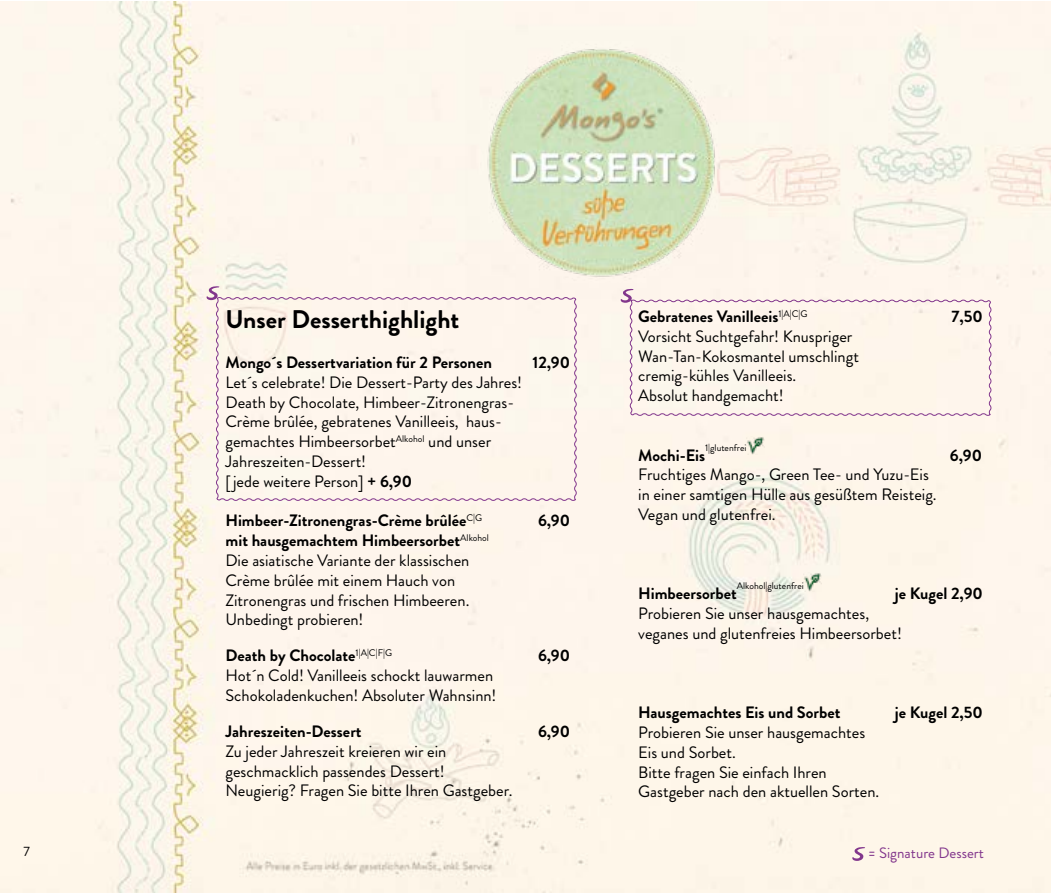
<style>
.page{position:relative;width:1051px;height:893px;background:#fff}
.page>*{position:absolute;margin:0;border:0;box-sizing:border-box;transform-origin:0 0}
.t1{font:700 25.5px "Brandon Grotesque";color:#000}
.t2{font:16.5px/19.8px "Brandon Grotesque";color:#000}
.t3{font:700 16.5px "Brandon Grotesque";color:#000}
.t4{font:15px "Brandon Grotesque";color:#82368c}
.t5{font:13.5px "Brandon Grotesque";color:#000}
.t6{font:9.6px "Brandon Grotesque";color:#000}
.s1{font-weight:700}
</style>
<div class="page">
<img style="left:0;top:1px;width:1050px;height:892px">
<div style="left:215px;top:296px;width:362px;height:205px;background:#fef5ec"></div>
<div style="left:629px;top:299px;width:362px;height:117px;background:#fef6ec"></div>
<img style="left:465px;top:31px;width:283px;height:267px">
<img style="left:803px;top:573px;width:18px;height:18px">
<img style="left:746px;top:437px;width:18px;height:18px">
<svg style="left:620px;top:289px;width:13px;height:14px"></svg>
<svg style="left:206px;top:286px;width:13px;height:14px"></svg>
<svg style="left:852px;top:847px;width:13px;height:14px"></svg>
<p class="t5" style="left:23px;top:842px;width:8px">7</p>
<h1 class="t1" style="left:225px;top:302px;width:235px">Unser Desserthighlight</h1>
<p class="t3" style="left:225px;top:351px;width:268px">Mongo´s Dessertvariation für 2 Personen</p>
<p class="t3" style="left:532px;top:351px;width:39px">12,90</p>
<p class="t2" style="left:225px;top:372px;width:298px">Let´s celebrate! Die Dessert-Party des Jahres!<br>Death by Chocolate, Himbeer-Zitronengras-Crème brûlée, gebratenes Vanilleeis, haus&shy;gemachtes Himbeersorbet<sup>Alkohol</sup> und unser Jahreszeiten-Dessert!<br>[ jede weitere Person] <span class="s1">+ 6,90</span></p>
<p class="t3" style="left:225px;top:509px;width:258px">Himbeer-Zitronengras-Crème brûlée<sup>C|G</sup></p>
<p class="t3" style="left:538px;top:509px;width:34px">6,90</p>
<p class="t2" style="left:225px;top:531px;width:265px"><span class="s1">mit hausgemachtem Himbeersorbet</span><sup>Alkohol </sup>Die asiatische Variante der klassischen Crème brûlée mit einem Hauch von Zitronengras und frischen Himbeeren.<br>Unbedingt probieren!</p>
<p class="t3" style="left:225px;top:644px;width:168px">Death by Chocolate<sup>1|A|C|F|G</sup></p>
<p class="t3" style="left:538px;top:644px;width:34px">6,90</p>
<p class="t2" style="left:225px;top:666px;width:272px">Hot´n Cold! Vanilleeis schockt lauwarmen<br>Schokoladenkuchen! Absoluter Wahnsinn!</p>
<p class="t3" style="left:225px;top:720px;width:138px">Jahreszeiten-Dessert</p>
<p class="t3" style="left:538px;top:720px;width:34px">6,90</p>
<p class="t2" style="left:225px;top:741px;width:288px">Zu jeder Jahreszeit kreieren wir ein geschmacklich passendes Dessert!<br>Neugierig? Fragen Sie bitte Ihren Gastgeber.</p>
<p class="t3" style="left:638px;top:305px;width:171px">Gebratenes Vanilleeis<sup>1|A|C|G</sup></p>
<p class="t3" style="left:951px;top:305px;width:33px">7,50</p>
<p class="t2" style="left:638px;top:327px;width:222px">Vorsicht Suchtgefahr! Knuspriger<br>Wan-Tan-Kokosmantel umschlingt cremig-kühles Vanilleeis.<br>Absolut handgemacht!</p>
<p class="t6" style="left:705px;top:441px;width:43px">1|glutenfrei</p>
<p class="t3" style="left:638px;top:443px;width:68px">Mochi-Eis</p>
<p class="t2" style="left:638px;top:465px;width:300px">Fruchtiges Mango-, Green Tee- und Yuzu-Eis in einer samtigen Hülle aus gesüßtem Reisteig.<br>Vegan und glutenfrei.</p>
<p class="t3" style="left:949px;top:443px;width:34px">6,90</p>
<p class="t6" style="left:736px;top:579px;width:68px">Alkohol|glutenfrei</p>
<p class="t3" style="left:894px;top:582px;width:89px">je Kugel 2,90</p>
<p class="t2" style="left:638px;top:604px;width:265px">Probieren Sie unser hausgemachtes, veganes und glutenfreies Himbeersorbet!</p>
<p class="t3" style="left:638px;top:582px;width:100px">Himbeersorbet</p>
<p class="t3" style="left:638px;top:701px;width:204px">Hausgemachtes Eis und Sorbet</p>
<p class="t3" style="left:894px;top:701px;width:90px">je Kugel 2,50</p>
<p class="t2" style="left:638px;top:723px;width:242px">Probieren Sie unser hausgemachtes<br>Eis und Sorbet.<br>Bitte fragen Sie einfach Ihren<br>Gastgeber nach den aktuellen Sorten.</p>
<p class="t4" style="left:868px;top:842px;width:117px">= Signature Dessert</p>
</div>
